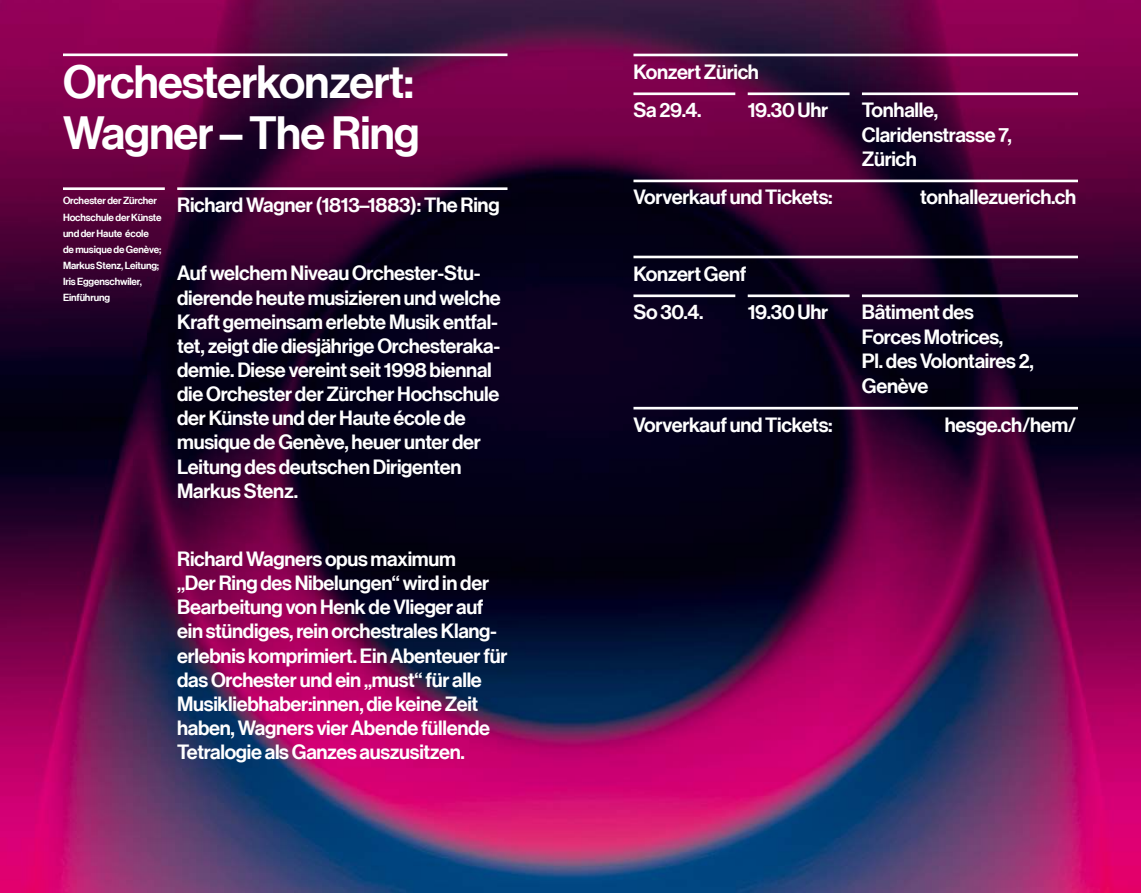
<style>
.page{position:relative;width:1141px;height:893px;background:#fff}
.page>*{position:absolute;margin:0;border:0;box-sizing:border-box;transform-origin:0 0}
.t1{font:45.5px/50.8px "N Haas Grotesk DS Pro 65 Md";letter-spacing:-.015em;color:#fff}
.t2{font:20.12px/24.2px "N Haas Grotesk DS Pro 65 Md";letter-spacing:-.015em;color:#fff}
.t3{font:10.15px/16.1px "N Haas Grotesk DS Pro 65 Md";letter-spacing:-.015em;color:#fff}
</style>
<div class="page">
<img style="left:0;top:0;width:1141px;height:893px">
<hr style="left:63px;top:187px;width:102px;height:3px;background:#fff">
<hr style="left:633px;top:407px;width:445px;height:2px;background:#fff">
<hr style="left:63px;top:54px;width:444px;height:2px;background:#fff">
<hr style="left:177px;top:187px;width:330px;height:3px;background:#fff">
<hr style="left:633px;top:92px;width:102px;height:3px;background:#fff">
<hr style="left:633px;top:294px;width:102px;height:3px;background:#fff">
<hr style="left:633px;top:180px;width:445px;height:2px;background:#fff">
<hr style="left:862px;top:92px;width:216px;height:3px;background:#fff">
<hr style="left:862px;top:294px;width:216px;height:3px;background:#fff">
<hr style="left:748px;top:92px;width:102px;height:3px;background:#fff">
<hr style="left:748px;top:294px;width:102px;height:3px;background:#fff">
<hr style="left:633px;top:256px;width:445px;height:2px;background:#fff">
<hr style="left:633px;top:54px;width:445px;height:2px;background:#fff">
<h1 class="t1" style="left:63px;top:58px;width:358px">Orchesterkonzert:<br>Wagner – The Ring</h1>
<p class="t3" style="left:63px;top:193px;width:100px">Orchester der Zürcher<br>Hochschule der Künste und der Haute école de musique de Genève;<br>Markus Stenz, Leitung;<br>Iris Eggenschwiler,<br>Einführung</p>
<p class="t2" style="left:177px;top:193px;width:324px">Richard Wagner (1813–1883): The Ring</p>
<p class="t2" style="left:177px;top:262px;width:325px">Auf welchem Niveau Orchester-Stu&shy;dierende heute musizieren und welche Kraft gemeinsam erlebte Musik entfal&shy;tet, zeigt die diesjährige Orchesteraka&shy;demie. Diese vereint seit 1998 biennal die Orchester der Zürcher Hochschule der Künste und der Haute école de musique de Genève, heuer unter der Leitung des deutschen Dirigenten Markus Stenz.</p>
<p class="t2" style="left:177px;top:547px;width:332px">Richard Wagners opus maximum<br>„Der Ring des Nibelungen“ wird in der Bearbeitung von Henk de Vlieger auf ein stündiges, rein orchestrales Klang&shy;erlebnis komprimiert. Ein Abenteuer für das Orchester und ein „must“ für alle Musikliebhaber:innen, die keine Zeit haben, Wagners vier Abende füllende Tetralogie als Ganzes auszusitzen.</p>
<p class="t2" style="left:633px;top:60px;width:127px">Konzert Zürich</p>
<p class="t2" style="left:633px;top:99px;width:70px">Sa 29.4.</p>
<p class="t2" style="left:748px;top:99px;width:82px">19.30 Uhr</p>
<p class="t2" style="left:862px;top:99px;width:151px">Tonhalle,<br>Claridenstrasse 7,<br>Zürich</p>
<p class="t2" style="left:633px;top:186px;width:201px">Vorverkauf und Tickets:</p>
<p class="t2" style="left:920px;top:186px;width:157px">tonhallezuerich.ch</p>
<p class="t2" style="left:633px;top:262px;width:114px">Konzert Genf</p>
<p class="t2" style="left:633px;top:301px;width:71px">So 30.4.</p>
<p class="t2" style="left:748px;top:301px;width:82px">19.30 Uhr</p>
<p class="t2" style="left:862px;top:300px;width:173px">Bâtiment des<br>Forces Motrices,<br>Pl. des Volontaires 2,<br>Genève</p>
<p class="t2" style="left:633px;top:413px;width:201px">Vorverkauf und Tickets:</p>
<p class="t2" style="left:945px;top:413px;width:133px">hesge.ch/hem/</p>
</div>
